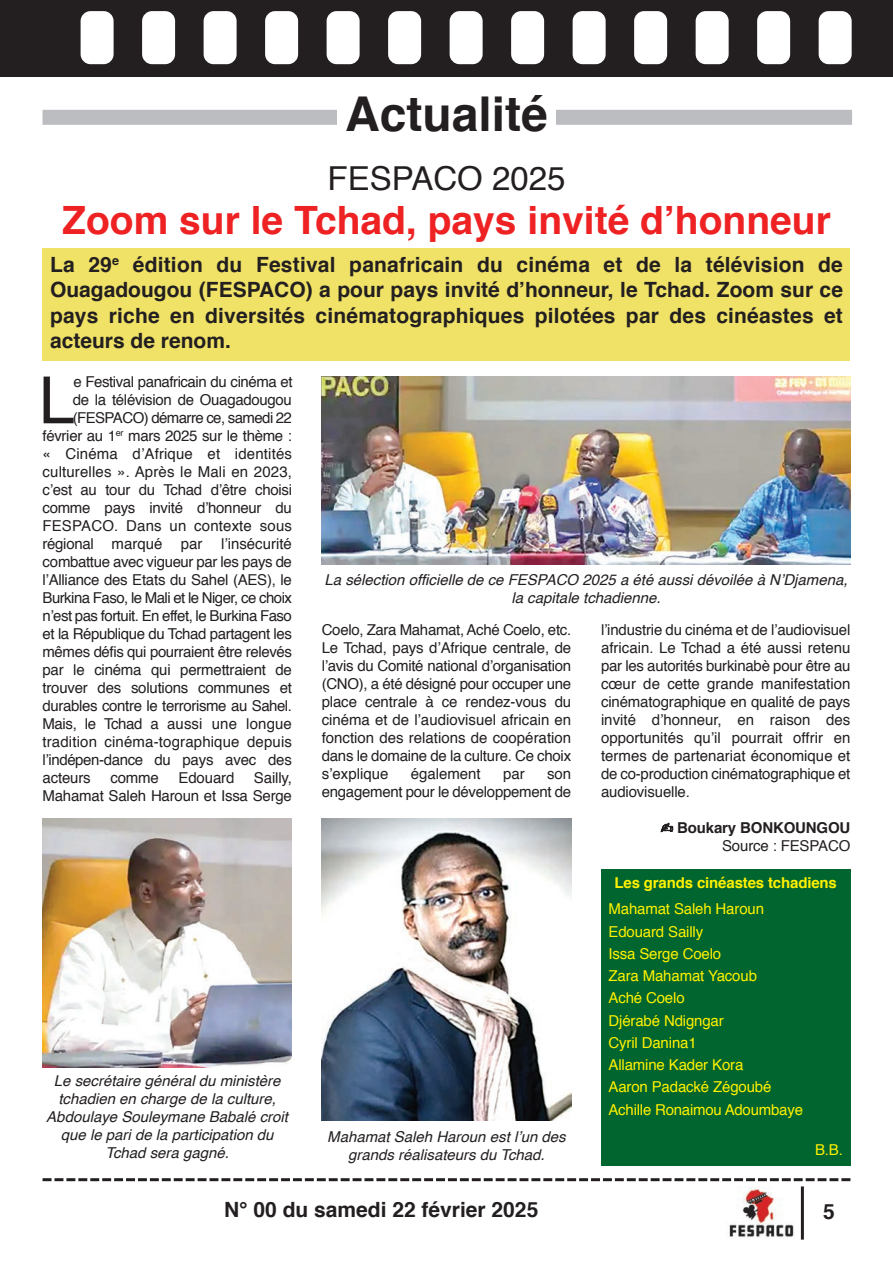
<style>
.page{position:relative;width:893px;height:1263px;background:#fff}
.page>*{position:absolute;margin:0;border:0;box-sizing:border-box;transform-origin:0 0}
.t1{font:65.1px "Helvetica";color:#231f20}
.t2{font:700 48px "Helvetica";color:#231f20}
.t3{font:700 39px "Helvetica";color:#ee2123}
.t4{font:33px "Helvetica";color:#231f20}
.t5{font:700 21px/25.2px "Helvetica";letter-spacing:.01em;color:#231f20;text-align:justify}
.t6{font:15px/18px "Helvetica";letter-spacing:-.015em;color:#231f20;text-align:right}
.t7{font:italic 15px/18px "Helvetica";color:#231f20;text-align:center}
.t8{font:15px/22.2px "Helvetica";letter-spacing:-.01em;color:#fff101}
.t9{font:15px "Helvetica";letter-spacing:.01em;color:#231f20}
.t10{font:15px "Helvetica";letter-spacing:-.035em;color:#231f20}
.t11{font:700 15px "Helvetica";letter-spacing:-.01em;color:#fff101}
.t12{font:700 15px "Helvetica";letter-spacing:-.01em;color:#231f20}
</style>
<div class="page">
<div style="left:1px;top:0;width:892px;height:77px;background:#231f20"></div>
<svg style="left:43px;top:1178px;width:807px;height:3px"></svg>
<img style="left:729px;top:1186px;width:65px;height:52px">
<hr style="left:801px;top:1186px;width:3px;height:53px;background:#231f20">
<div style="left:43px;top:110px;width:809px;height:15px;background:#bcbdc0"></div>
<div style="left:337px;top:91px;width:219px;height:52px;background:#fff"></div>
<div style="left:81px;top:11px;width:33px;height:53px;background:#fff;border-radius:10px"></div>
<div style="left:142px;top:11px;width:33px;height:53px;background:#fff;border-radius:10px"></div>
<div style="left:204px;top:11px;width:33px;height:53px;background:#fff;border-radius:10px"></div>
<div style="left:265px;top:11px;width:33px;height:53px;background:#fff;border-radius:10px"></div>
<div style="left:327px;top:11px;width:33px;height:53px;background:#fff;border-radius:10px"></div>
<div style="left:388px;top:11px;width:33px;height:53px;background:#fff;border-radius:10px"></div>
<div style="left:450px;top:11px;width:33px;height:53px;background:#fff;border-radius:10px"></div>
<div style="left:511px;top:11px;width:33px;height:53px;background:#fff;border-radius:10px"></div>
<div style="left:573px;top:11px;width:33px;height:53px;background:#fff;border-radius:10px"></div>
<div style="left:634px;top:11px;width:33px;height:53px;background:#fff;border-radius:10px"></div>
<div style="left:696px;top:11px;width:33px;height:53px;background:#fff;border-radius:10px"></div>
<div style="left:757px;top:11px;width:33px;height:53px;background:#fff;border-radius:10px"></div>
<div style="left:819px;top:11px;width:33px;height:53px;background:#fff;border-radius:10px"></div>
<hr style="left:0;top:0;width:1px;height:77px;background:#231f20">
<div style="left:43px;top:248px;width:807px;height:112px;background:#efe266"></div>
<img style="left:322px;top:376px;width:528px;height:189px">
<img style="left:43px;top:818px;width:249px;height:249px">
<img style="left:322px;top:818px;width:249px;height:302px">
<div style="left:601px;top:869px;width:249px;height:296px;background:#00652e"></div>
<h2 class="t2" style="left:345px;top:94px;width:204px">Actualité</h2>
<h3 class="t4" style="left:328px;top:164px;width:239px">FESPACO 2025</h3>
<h3 class="t3" style="left:62px;top:204px;width:770px">Zoom sur le Tchad, pays invité d’honneur</h3>
<p class="t5" style="left:50px;top:254px;width:794px">La 29<sup>e</sup> édition du Festival panafricain du cinéma et de la télévision de Ouagadougou (FESPACO) a pour pays invité d’honneur, le Tchad. Zoom sur ce pays riche en diversités cinématographiques pilotées par des cinéastes et acteurs de renom.</p>
<h1 class="t1" style="left:39px;top:373px;width:38px">L</h1>
<p class="t6" style="left:73px;top:374px;width:221px">e Festival panafricain du cinéma et</p>
<p class="t6" style="left:73px;top:392px;width:221px">de la télévision de Ouagadougou</p>
<p class="t10" style="left:73px;top:412px;width:221px">(FESPACO) démarre ce, samedi 22</p>
<p class="t6" style="left:43px;top:428px;width:251px">février au 1<sup>er</sup> mars 2025 sur le thème :</p>
<p class="t9" style="left:43px;top:448px;width:251px">« Cinéma d’Afrique et identités</p>
<p class="t9" style="left:43px;top:466px;width:251px">culturelles ». Après le Mali en 2023,</p>
<p class="t6" style="left:43px;top:482px;width:251px">c’est au tour du Tchad d’être choisi</p>
<p class="t6" style="left:43px;top:500px;width:251px">comme pays invité d’honneur du</p>
<p class="t9" style="left:43px;top:520px;width:251px">FESPACO. Dans un contexte sous</p>
<p class="t6" style="left:43px;top:536px;width:251px">régional marqué par l’insécurité</p>
<p class="t6" style="left:43px;top:554px;width:251px">combattue avec vigueur par les pays de</p>
<p class="t6" style="left:43px;top:572px;width:251px">l’Alliance des Etats du Sahel (AES), le</p>
<p class="t10" style="left:43px;top:592px;width:251px">Burkina Faso, le Mali et le Niger, ce choix</p>
<p class="t10" style="left:43px;top:610px;width:251px">n’est pas fortuit. En effet, le Burkina Faso</p>
<p class="t6" style="left:43px;top:626px;width:251px">et la République du Tchad partagent les</p>
<p class="t6" style="left:43px;top:644px;width:251px">mêmes défis qui pourraient être relevés</p>
<p class="t6" style="left:43px;top:662px;width:251px">par le cinéma qui permettraient de</p>
<p class="t6" style="left:43px;top:680px;width:251px">trouver des solutions communes et</p>
<p class="t6" style="left:43px;top:698px;width:251px">durables contre le terrorisme au Sahel.</p>
<p class="t9" style="left:43px;top:718px;width:251px">Mais, le Tchad a aussi une longue</p>
<p class="t9" style="left:43px;top:736px;width:251px">tradition cinéma-tographique depuis</p>
<p class="t6" style="left:43px;top:752px;width:251px">l’indépen-dance du pays avec des</p>
<p class="t6" style="left:43px;top:770px;width:50px">acteurs</p>
<p class="t6" style="left:110px;top:770px;width:50px">comme</p>
<p class="t6" style="left:179px;top:770px;width:57px">Edouard</p>
<p class="t7" style="left:325px;top:571px;width:525px">La sélection officielle de ce FESPACO 2025 a été aussi dévoilée à N’Djamena, la capitale tchadienne.</p>
<p class="t6" style="left:322px;top:622px;width:251px;text-align:justify">Coelo, Zara Mahamat, Aché Coelo, etc.<br>Le Tchad, pays d’Afrique centrale, de l’avis du Comité national d’organisation (CNO), a été désigné pour occuper une place centrale à ce rendez-vous du cinéma et de l’audiovisuel africain en fonction des relations de coopération dans le domaine de la culture. Ce choix s’explique</p>
<p class="t6" style="left:601px;top:622px;width:251px;text-align:justify">l’industrie du cinéma et de l’audiovisuel africain. Le Tchad a été aussi retenu par les autorités burkinabè pour être au cœur de cette grande manifestation cinématographique en qualité de pays invité d’honneur, en raison des opportunités qu’il pourrait offrir en termes de partenariat économique et de co-production cinématographique et audiovisuelle.</p>
<p class="t12" style="left:677px;top:821px;width:175px">Boukary BONKOUNGOU</p>
<p class="t6" style="left:722px;top:838px;width:130px">Source : FESPACO</p>
<p class="t6" style="left:411px;top:766px;width:72px">également</p>
<p class="t6" style="left:503px;top:766px;width:23px">par</p>
<p class="t6" style="left:322px;top:766px;width:251px">son<br>engagement pour le développement de</p>
<p class="t6" style="left:43px;top:770px;width:251px">Sailly,<br>Mahamat Saleh Haroun et Issa Serge</p>
<p class="t7" style="left:46px;top:1073px;width:243px">Le secrétaire général du ministère tchadien en charge de la culture,<br>Abdoulaye Souleymane Babalé croit que le pari de la participation du<br>Tchad sera gagné.</p>
<p class="t7" style="left:327px;top:1129px;width:240px">Mahamat Saleh Haroun est l’un des grands réalisateurs du Tchad.</p>
<p class="t11" style="left:614px;top:876px;width:224px">Les grands cinéastes tchadiens</p>
<p class="t8" style="left:608px;top:899px;width:196px">Mahamat Saleh Haroun<br>Edouard Sailly<br>Issa Serge Coelo<br>Zara Mahamat Yacoub<br>Aché Coelo<br>Djérabé Ndigngar<br>Cyril Danina1<br>Allamine Kader Kora<br>Aaron Padacké Zégoubé<br>Achille Ronaimou Adoumbaye</p>
<p class="t8" style="left:815px;top:1140px;width:29px">B.B.</p>
<h3 class="t5" style="left:224px;top:1199px;width:316px">N° 00 du samedi 22 février 2025</h3>
<h3 class="t5" style="left:823px;top:1200px;width:13px">5</h3>
</div>
